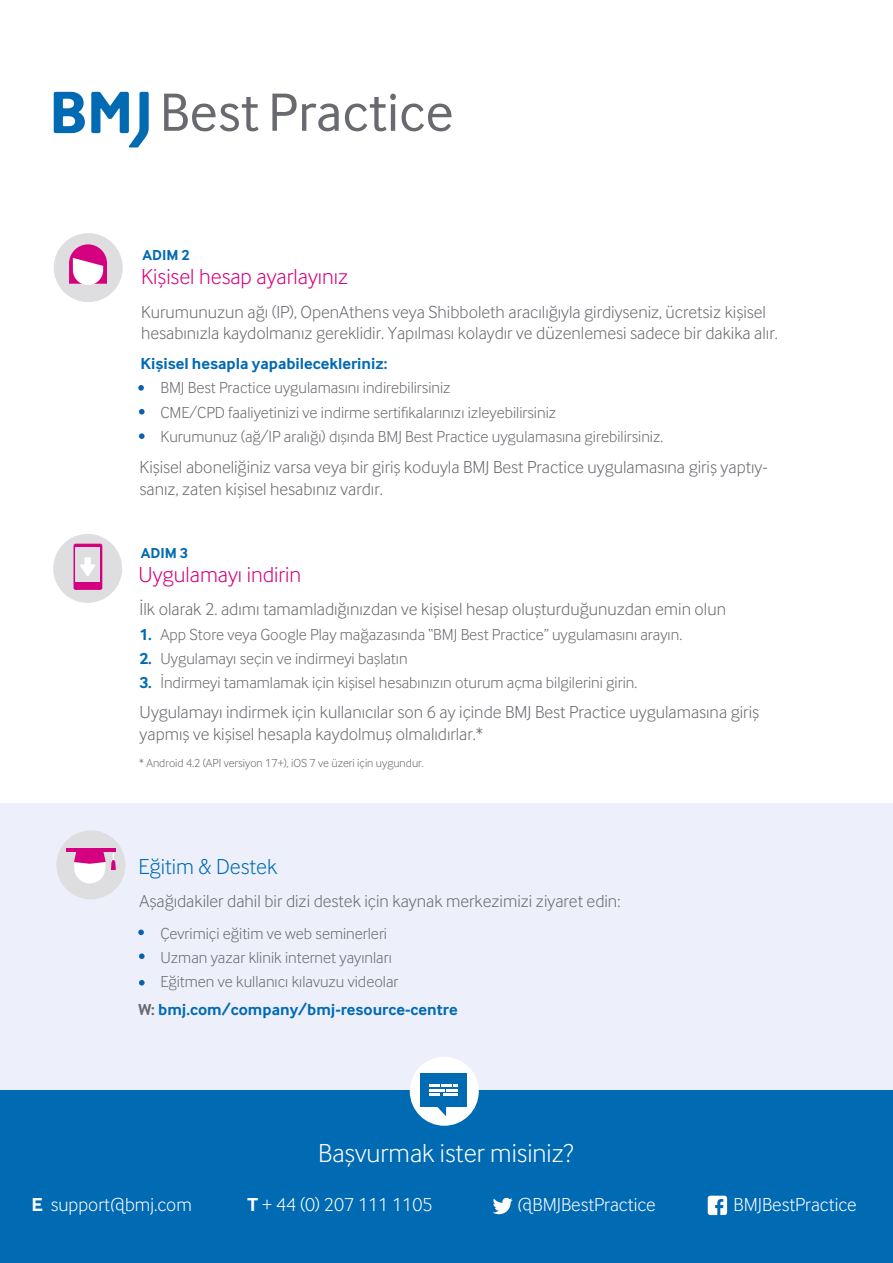
<style>
.page{position:relative;width:893px;height:1263px;background:#fff}
.page>*{position:absolute;margin:0;border:0;box-sizing:border-box;transform-origin:0 0}
.t1{font:300 27px "Inter Face";color:#fff}
.t2{font:300 22.5px "Inter Face";color:#d4007f}
.t3{font:300 22.5px "Inter Face";color:#006ab3}
.t4{font:300 19.5px "Inter Face";color:#fff}
.t5{font:300 18px/21.6px "Inter Face";color:#696a6f}
.t6{font:300 16.5px/24.3px "Inter Face";color:#696a6f}
.t7{font:700 16.5px/24.3px "Inter Face";color:#006ab3;text-align:justify}
.t8{font:700 15px "Inter Face";color:#006ab3}
.t9{font:300 12px "Inter Face";color:#696a6f}
.s1{color:#696a6f}
.s2{font-weight:700}
</style>
<div class="page">
<div style="left:0;top:803px;width:893px;height:345px;background:#edf0fa"></div>
<div style="left:54px;top:233px;width:69px;height:69px;background:#dedee0;border-radius:50%"></div>
<svg style="left:69px;top:244px;width:38px;height:41px;background:#e580bd"></svg>
<div style="left:53px;top:534px;width:69px;height:69px;background:#dedee0;border-radius:50%"></div>
<svg style="left:74px;top:544px;width:28px;height:46px"></svg>
<div style="left:56px;top:830px;width:69px;height:69px;background:#dedee0;border-radius:50%"></div>
<svg style="left:74px;top:848px;width:42px;height:35px"></svg>
<hr style="left:66px;top:848px;width:49px;height:4px;background:#d4007f">
<div style="left:0;top:1091px;width:893px;height:172px;background:#006ab3"></div>
<div style="left:410px;top:1057px;width:69px;height:69px;background:#fff;border-radius:50%"></div>
<div style="left:420px;top:1073px;width:47px;height:34px;background:#006ab3"></div>
<svg style="left:430px;top:1084px;width:28px;height:32px"></svg>
<svg style="left:493px;top:1198px;width:20px;height:16px"></svg>
<svg style="left:708px;top:1196px;width:19px;height:19px"></svg>
<svg style="left:138px;top:385px;width:6px;height:6px"></svg>
<svg style="left:139px;top:409px;width:6px;height:5px"></svg>
<svg style="left:139px;top:433px;width:6px;height:6px"></svg>
<svg style="left:138px;top:929px;width:6px;height:6px"></svg>
<svg style="left:139px;top:953px;width:6px;height:6px"></svg>
<svg style="left:139px;top:980px;width:6px;height:5px"></svg>
<div style="left:84px;top:557px;width:7px;height:8px;background:#fff"></div>
<svg style="left:54px;top:92px;width:31px;height:41px"></svg>
<svg style="left:91px;top:92px;width:58px;height:55px"></svg>
<svg style="left:164px;top:94px;width:95px;height:37px"></svg>
<svg style="left:272px;top:94px;width:67px;height:37px"></svg>
<svg style="left:345px;top:94px;width:51px;height:37px"></svg>
<svg style="left:402px;top:104px;width:50px;height:27px"></svg>
<p class="t8" style="left:142px;top:246px;width:49px">ADIM 2</p>
<p class="t2" style="left:141px;top:264px;width:209px">Kişisel hesap ayarlayınız</p>
<p class="t5" style="left:141px;top:301px;width:638px">Kurumunuzun ağı (IP), OpenAthens veya Shibboleth aracılığıyla girdiyseniz, ücretsiz kişisel hesabınızla kaydolmanız gereklidir. Yapılması kolaydır ve düzenlemesi sadece bir dakika alır.</p>
<p class="t6" style="left:160px;top:375px;width:504px">BMJ Best Practice uygulamasını indirebilirsiniz<br>CME/CPD faaliyetinizi ve indirme sertifikalarınızı izleyebilirsiniz<br>Kurumunuz (ağ/IP aralığı) dışında BMJ Best Practice uygulamasına girebilirsiniz.</p>
<p class="t7" style="left:141px;top:352px;width:248px">Kişisel hesapla yapabilecekleriniz:</p>
<p class="t5" style="left:140px;top:456px;width:630px">Kişisel aboneliğiniz varsa veya bir giriş koduyla BMJ Best Practice uygulamasına giriş yaptıy&shy;sanız, zaten kişisel hesabınız vardır.</p>
<p class="t8" style="left:141px;top:544px;width:49px">ADIM 3</p>
<p class="t2" style="left:139px;top:562px;width:164px">Uygulamayı indirin</p>
<p class="t5" style="left:140px;top:598px;width:588px">İlk olarak 2. adımı tamamladığınızdan ve kişisel hesap oluşturduğunuzdan emin olun</p>
<p class="t7" style="left:139px;top:622px;width:14px">1.<br>2.<br>3.</p>
<p class="t6" style="left:160px;top:622px;width:523px">App Store veya Google Play mağazasında “BMJ Best Practice” uygulamasını arayın.<br>Uygulamayı seçin ve indirmeyi başlatın<br>İndirmeyi tamamlamak için kişisel hesabınızın oturum açma bilgilerini girin.</p>
<p class="t5" style="left:140px;top:701px;width:621px">Uygulamayı indirmek için kullanıcılar son 6 ay içinde BMJ Best Practice uygulamasına giriş yapmış ve kişisel hesapla kaydolmuş olmalıdırlar.*</p>
<p class="t9" style="left:139px;top:756px;width:286px">* Android 4.2 (API versiyon 17+), iOS 7 ve üzeri için uygundur.</p>
<p class="t3" style="left:139px;top:854px;width:140px">Eğitim &amp; Destek</p>
<p class="t5" style="left:140px;top:890px;width:482px">Aşağıdakiler dahil bir dizi destek için kaynak merkezimizi ziyaret edin:</p>
<p class="t6" style="left:160px;top:921px;width:240px">Çevrimiçi eğitim ve web seminerleri<br>Uzman yazar klinik internet yayınları<br>Eğitmen ve kullanıcı kılavuzu videolar</p>
<p class="t7" style="left:138px;top:997px;width:321px"><span class="s1">W:</span> bmj.com/company/bmj-resource-centre</p>
<h1 class="t1" style="left:318px;top:1138px;width:257px">Başvurmak ister misiniz?</h1>
<p class="t4" style="left:32px;top:1194px;width:162px"><span class="s2">E</span> support@bmj.com</p>
<p class="t4" style="left:248px;top:1194px;width:186px"><span class="s2">T</span> + 44 (0) 207 111 1105</p>
<p class="t4" style="left:518px;top:1194px;width:140px">@BMJBestPractice</p>
<p class="t4" style="left:734px;top:1194px;width:125px">BMJBestPractice</p>
</div>
